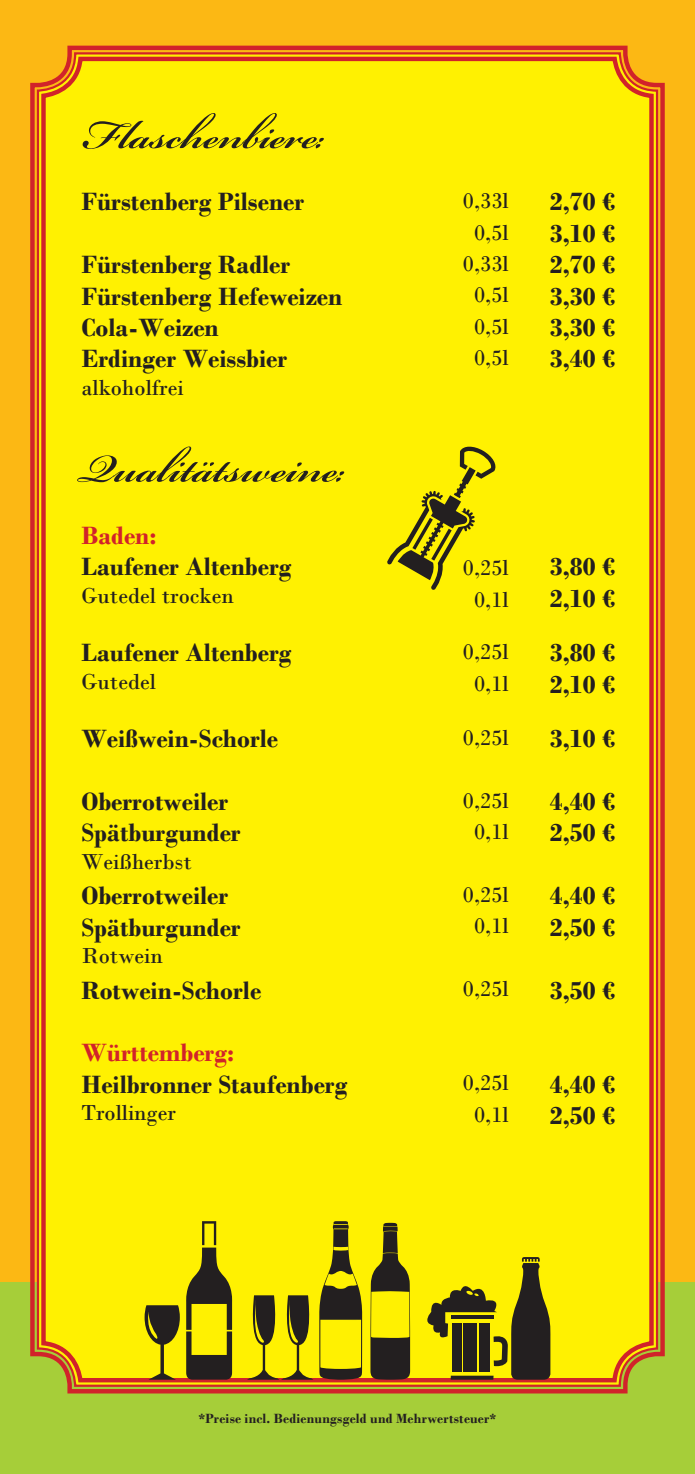
<style>
.page{position:relative;width:695px;height:1474px;background:#fff}
.page>*{position:absolute;margin:0;border:0;box-sizing:border-box;transform-origin:0 0}
.t1{font:600 61.25px "Bickham Script Pro";letter-spacing:.005em;color:#231f20}
.t2{font:700 26.25px/31.5px "Bodoni";color:#231f20}
.t3{font:700 26.25px "Bodoni";color:#d1232a}
.t4{font:22.75px "Bodoni";color:#231f20}
.t5{font:700 14px "Bodoni";letter-spacing:.015em;color:#231f20}
</style>
<div class="page">
<div style="left:0;top:0;width:694px;height:1413px;background:#fcb814"></div>
<div style="left:0;top:1282px;width:694px;height:191px;background:#a6ce39"></div>
<div style="left:30px;top:45px;width:635px;height:1349px;background:#fff101"></div>
<div style="left:41px;top:57px;width:612px;height:1325px;border:4px solid #d1232a;border-radius:37px"></div>
<svg style="left:387px;top:445px;width:110px;height:145px;background:#d4c806"></svg>
<svg style="left:370px;top:1222px;width:40px;height:157px;background:#8e8510"></svg>
<svg style="left:319px;top:1221px;width:43px;height:158px;background:#a89e0d"></svg>
<svg style="left:144px;top:1221px;width:89px;height:159px;background:#b5a90b"></svg>
<svg style="left:247px;top:1295px;width:66px;height:84px;background:#a99f0d"></svg>
<svg style="left:421px;top:1256px;width:129px;height:123px;background:#9a900f"></svg>
<p class="t1" style="left:81px;top:91px;width:245px">Flaschenbiere:</p>
<p class="t2" style="left:81px;top:186px;width:224px">Fürstenberg Pilsener</p>
<p class="t4" style="left:463px;top:187px;width:47px">0,33l</p>
<p class="t4" style="left:474px;top:219px;width:36px">0,5l</p>
<p class="t2" style="left:550px;top:186px;width:66px">2,70 €<br>3,10 €</p>
<p class="t2" style="left:81px;top:249px;width:210px">Fürstenberg Radler</p>
<p class="t4" style="left:463px;top:250px;width:47px">0,33l</p>
<p class="t2" style="left:550px;top:249px;width:66px">2,70 €</p>
<p class="t2" style="left:81px;top:280px;width:262px">Fürstenberg Hefeweizen</p>
<p class="t4" style="left:474px;top:281px;width:36px">0,5l</p>
<p class="t2" style="left:550px;top:280px;width:66px">3,30 €</p>
<p class="t2" style="left:81px;top:311px;width:139px">Cola-Weizen</p>
<p class="t4" style="left:474px;top:313px;width:36px">0,5l</p>
<p class="t2" style="left:550px;top:311px;width:66px">3,30 €</p>
<p class="t2" style="left:81px;top:343px;width:207px">Erdinger Weissbier</p>
<p class="t4" style="left:81px;top:373px;width:104px">alkoholfrei</p>
<p class="t4" style="left:474px;top:344px;width:36px">0,5l</p>
<p class="t2" style="left:550px;top:343px;width:66px">3,40 €</p>
<p class="t1" style="left:81px;top:424px;width:266px">Qualitätsweine:</p>
<p class="t3" style="left:81px;top:520px;width:77px">Baden:</p>
<p class="t2" style="left:81px;top:551px;width:212px">Laufener Altenberg</p>
<p class="t4" style="left:81px;top:582px;width:154px">Gutedel trocken</p>
<p class="t2" style="left:81px;top:637px;width:212px">Laufener Altenberg</p>
<p class="t4" style="left:81px;top:668px;width:76px">Gutedel</p>
<p class="t4" style="left:463px;top:554px;width:47px">0,25l</p>
<p class="t4" style="left:474px;top:586px;width:36px">0,1l</p>
<p class="t4" style="left:463px;top:638px;width:47px">0,25l</p>
<p class="t4" style="left:474px;top:669px;width:36px">0,1l</p>
<p class="t2" style="left:550px;top:551px;width:66px">3,80 €</p>
<p class="t2" style="left:550px;top:582px;width:66px">2,10 €</p>
<p class="t2" style="left:550px;top:637px;width:66px">3,80 €</p>
<p class="t2" style="left:550px;top:668px;width:66px">2,10 €</p>
<p class="t2" style="left:81px;top:723px;width:198px">Weißwein-Schorle</p>
<p class="t4" style="left:463px;top:724px;width:47px">0,25l</p>
<p class="t2" style="left:550px;top:723px;width:66px">3,10 €</p>
<p class="t2" style="left:81px;top:785px;width:148px">Oberrotweiler</p>
<p class="t2" style="left:81px;top:817px;width:161px">Spätburgunder</p>
<p class="t4" style="left:81px;top:848px;width:112px">Weißherbst</p>
<p class="t2" style="left:81px;top:879px;width:148px">Oberrotweiler</p>
<p class="t2" style="left:81px;top:911px;width:161px">Spätburgunder</p>
<p class="t4" style="left:81px;top:942px;width:83px">Rotwein</p>
<p class="t4" style="left:463px;top:786px;width:47px">0,25l</p>
<p class="t4" style="left:474px;top:818px;width:36px">0,1l</p>
<p class="t4" style="left:463px;top:881px;width:47px">0,25l</p>
<p class="t4" style="left:474px;top:912px;width:36px">0,1l</p>
<p class="t2" style="left:550px;top:785px;width:66px">4,40 €<br>2,50 €</p>
<p class="t2" style="left:550px;top:879px;width:66px">4,40 €<br>2,50 €</p>
<p class="t2" style="left:81px;top:974px;width:181px">Rotwein-Schorle</p>
<p class="t4" style="left:463px;top:975px;width:47px">0,25l</p>
<p class="t2" style="left:550px;top:974px;width:66px">3,50 €</p>
<p class="t3" style="left:81px;top:1037px;width:154px">Württemberg:</p>
<p class="t2" style="left:81px;top:1068px;width:268px">Heilbronner Staufenberg</p>
<p class="t4" style="left:81px;top:1099px;width:96px">Trollinger</p>
<p class="t4" style="left:463px;top:1069px;width:47px">0,25l</p>
<p class="t4" style="left:474px;top:1100px;width:36px">0,1l</p>
<p class="t2" style="left:550px;top:1068px;width:66px">4,40 €<br>2,50 €</p>
<p class="t5" style="left:199px;top:1409px;width:299px">*Preise incl. Bedienungsgeld und Mehrwertsteuer*</p>
</div>
